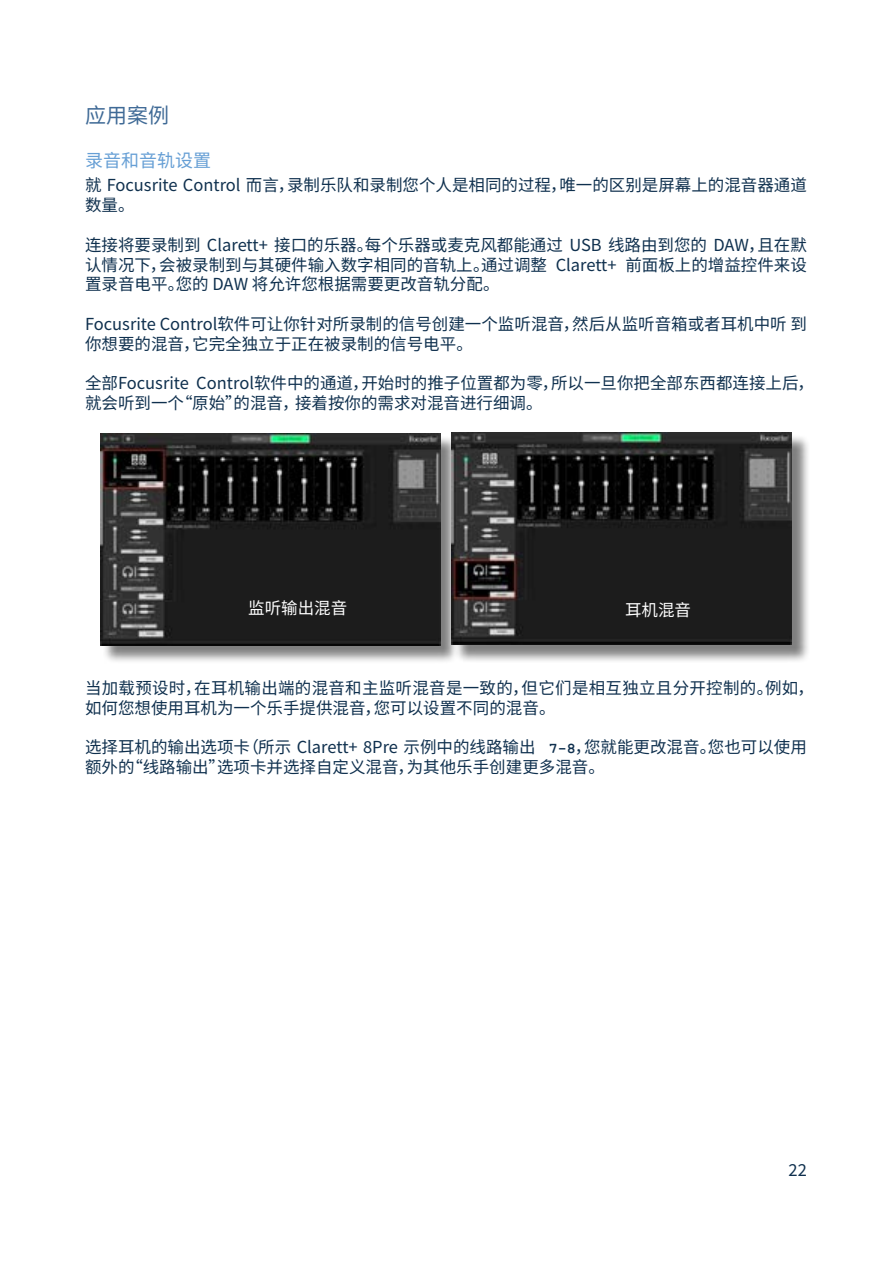
<style>
.page{position:relative;width:893px;height:1263px;background:#fff}
.page>*{position:absolute;margin:0;border:0;box-sizing:border-box;transform-origin:0 0}
.t1{font:21px "Noto Sans SC";color:#3f6a96}
.t2{font:18px "Noto Sans SC";color:#669fd5}
.t3{font:16.5px/19.8px "Noto Sans SC";color:#0f304e}
.t4{font:16.5px "Noto Sans SC";color:#fff}
.s1{font-family:"Courier New";font-weight:700;font-size:15px}
</style>
<div class="page">
<div style="left:103px;top:436px;width:355px;height:228px;background:#000;opacity:.5"></div>
<img style="left:100px;top:433px;width:340px;height:212px">
<div style="left:454px;top:435px;width:356px;height:228px;background:#000;opacity:.5"></div>
<img style="left:451px;top:432px;width:341px;height:213px">
<p class="t1" style="left:85px;top:103px;width:85px">应用案例</p>
<p class="t2" style="left:85px;top:150px;width:127px">录音和音轨设置</p>
<p class="t3" style="left:85px;top:176px;width:723px">就 Focusrite Control 而言，录制乐队和录制您个人是相同的过程，唯一的区别是屏幕上的混音器通道数量。</p>
<p class="t3" style="left:85px;top:235px;width:723px;text-align:justify">连接将要录制到 Clarett+ 接口的乐器。每个乐器或麦克风都能通过 USB 线路由到您的 DAW，且在默认情况下，会被录制到与其硬件输入数字相同的音轨上。通过调整 Clarett+ 前面板上的增益控件来设置录音电平。您的 DAW 将允许您根据需要更改音轨分配。</p>
<p class="t3" style="left:85px;top:314px;width:723px">Focusrite Control软件可让你针对所录制的信号创建一个监听混音，然后从监听音箱或者耳机中听 到你想要的混音，它完全独立于正在被录制的信号电平。</p>
<p class="t3" style="left:85px;top:374px;width:730px">全部Focusrite Control软件中的通道，开始时的推子位置都为零，所以一旦你把全部东西都连接上后，就会听到一个“原始”的混音，接着按你的需求对混音进行细调。</p>
<p class="t4" style="left:248px;top:598px;width:100px">监听输出混音</p>
<p class="t4" style="left:625px;top:601px;width:67px">耳机混音</p>
<p class="t3" style="left:85px;top:678px;width:731px">当加载预设时，在耳机输出端的混音和主监听混音是一致的，但它们是相互独立且分开控制的。例如，如何您想使用耳机为一个乐手提供混音，您可以设置不同的混音。</p>
<p class="t3" style="left:85px;top:738px;width:723px">选择耳机的输出选项卡（所示 Clarett+ 8Pre 示例中的线路输出 <span class="s1">7-8</span>，您就能更改混音。您也可以使用额外的“线路输出”选项卡并选择自定义混音，为其他乐手创建更多混音。</p>
<p class="t3" style="left:788px;top:1160px;width:20px">22</p>
</div>
